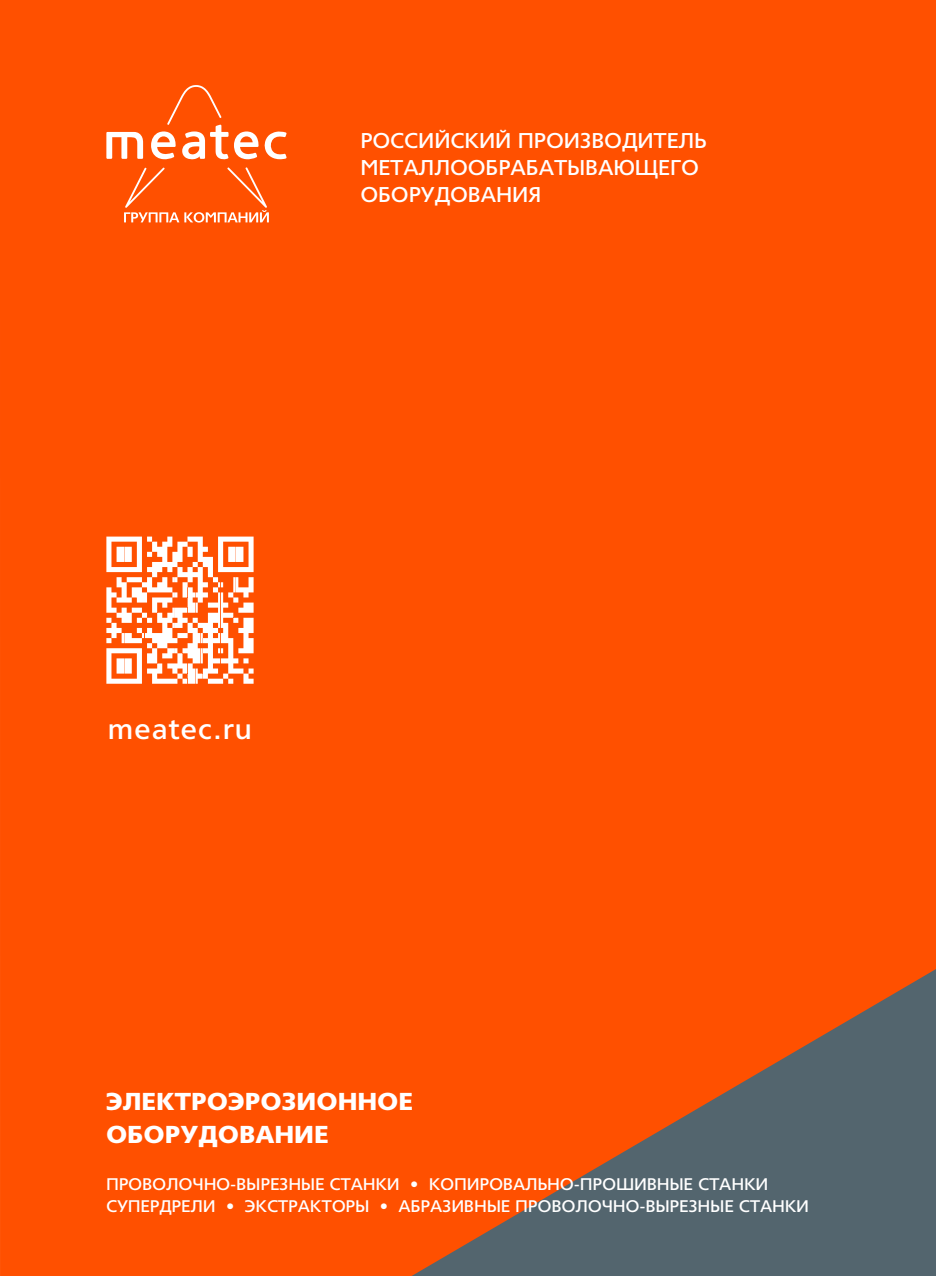
<style>
.page{position:relative;width:936px;height:1276px;background:#fff}
.page>*{position:absolute;margin:0;border:0;box-sizing:border-box;transform-origin:0 0}
.t1{font:28.5px "Tornado Medium C";letter-spacing:.05em;color:#fff}
.t2{font:24px "Tornado Black C";letter-spacing:.025em;color:#fff}
.t3{font:21px "Tornado Medium C";letter-spacing:.025em;color:#fff}
.t4{font:16.5px "Tornado Medium C";letter-spacing:.025em;color:#fff}
</style>
<div class="page">
<div style="left:0;top:0;width:935px;height:1276px;background:#ff5000"></div>
<svg style="left:412px;top:969px;width:523px;height:307px"></svg>
<svg style="left:106px;top:536px;width:147px;height:148px"></svg>
<svg style="left:106px;top:132px;width:37px;height:27px"></svg>
<svg style="left:234px;top:131px;width:53px;height:29px"></svg>
<svg style="left:151px;top:85px;width:77px;height:74px"></svg>
<svg style="left:124px;top:167px;width:145px;height:56px"></svg>
<p class="t3" style="left:360px;top:129px;width:347px">РОССИЙСКИЙ ПРОИЗВОДИТЕЛЬ</p>
<p class="t3" style="left:360px;top:156px;width:339px">МЕТАЛЛООБРАБАТЫВАЮЩЕГО</p>
<p class="t3" style="left:360px;top:183px;width:182px">ОБОРУДОВАНИЯ</p>
<p class="t1" style="left:108px;top:714px;width:145px">meatec.ru</p>
<p class="t2" style="left:106px;top:1087px;width:308px">ЭЛЕКТРОЭРОЗИОННОЕ</p>
<p class="t2" style="left:106px;top:1120px;width:223px">ОБОРУДОВАНИЕ</p>
<p class="t4" style="left:106px;top:1175px;width:663px">ПРОВОЛОЧНО-ВЫРЕЗНЫЕ СТАНКИ • КОПИРОВАЛЬНО-ПРОШИВНЫЕ СТАНКИ</p>
<p class="t4" style="left:106px;top:1197px;width:703px">СУПЕРДРЕЛИ • ЭКСТРАКТОРЫ • АБРАЗИВНЫЕ ПРОВОЛОЧНО-ВЫРЕЗНЫЕ СТАНКИ</p>
</div>
